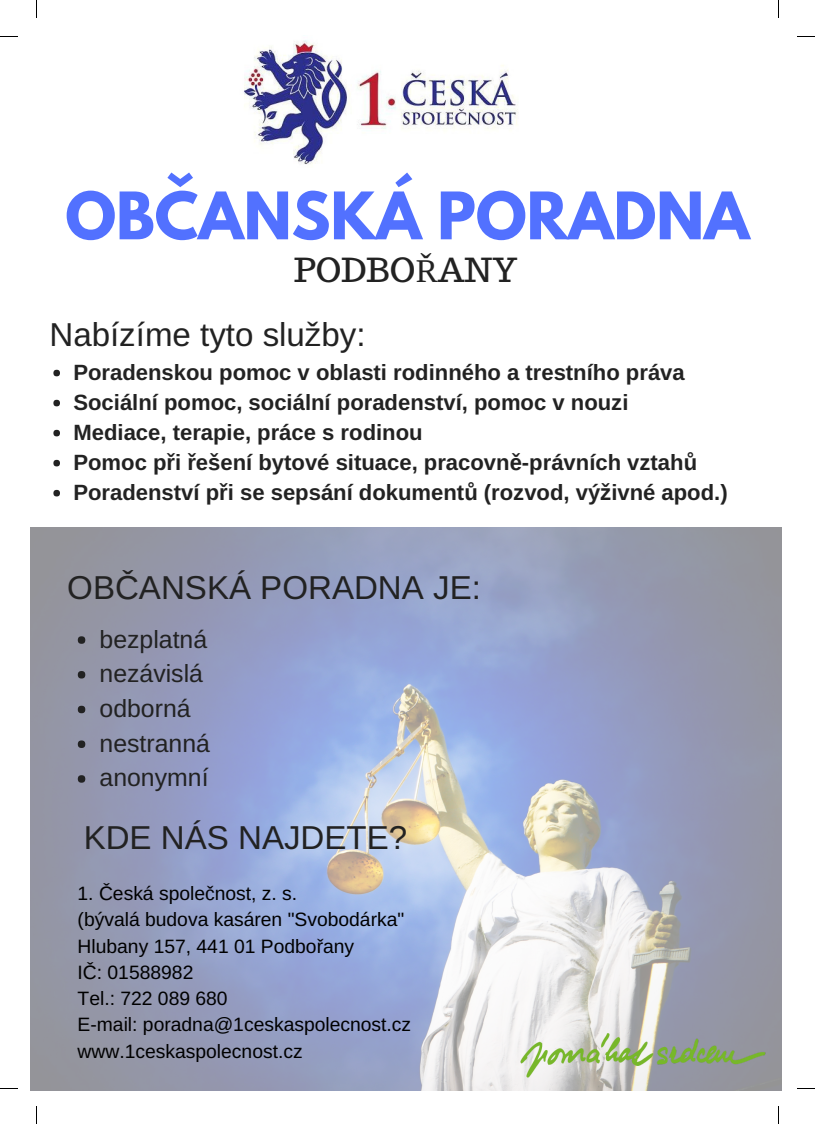
<style>
.page{position:relative;width:815px;height:1124px;background:#fff}
.page>*{position:absolute;margin:0;border:0;box-sizing:border-box;transform-origin:0 0}
.t1{font:700 57.88px "League Spartan";color:#5271ff}
.t2{font:33.12px "Arimo";color:#222}
.t3{font:33.12px "Trocchi";color:#222}
.t4{font:24.88px/34.8px "Arimo";color:#222}
.t5{font:700 22.12px/30px "Arimo";color:#222}
.t6{font:19.25px/26.2px "Arimo";color:#000}
.s1{font-family:"Liberation Serif"}
.s2{font-family:"Liberation Sans"}
</style>
<div class="page">
<img style="left:31px;top:527px;width:750px;height:563px">
<img style="left:244px;top:40px;width:274px;height:125px">
<img style="left:510px;top:983px;width:267px;height:108px">
<div style="left:78px;top:636px;width:7px;height:7px;background:#222;border-radius:50%"></div>
<div style="left:78px;top:671px;width:7px;height:7px;background:#222;border-radius:50%"></div>
<div style="left:78px;top:705px;width:7px;height:8px;background:#222;border-radius:50%"></div>
<div style="left:78px;top:740px;width:7px;height:7px;background:#222;border-radius:50%"></div>
<div style="left:78px;top:775px;width:7px;height:7px;background:#222;border-radius:50%"></div>
<div style="left:53px;top:370px;width:7px;height:6px;background:#222;border-radius:50%"></div>
<div style="left:53px;top:400px;width:7px;height:6px;background:#222;border-radius:50%"></div>
<div style="left:53px;top:430px;width:7px;height:6px;background:#222;border-radius:50%"></div>
<div style="left:53px;top:460px;width:7px;height:6px;background:#222;border-radius:50%"></div>
<div style="left:53px;top:490px;width:7px;height:6px;background:#222;border-radius:50%"></div>
<svg style="left:36px;top:0;width:1px;height:18px"></svg>
<svg style="left:0;top:36px;width:18px;height:1px"></svg>
<svg style="left:778px;top:0;width:1px;height:18px"></svg>
<svg style="left:797px;top:36px;width:18px;height:1px"></svg>
<svg style="left:778px;top:1106px;width:1px;height:17px"></svg>
<svg style="left:36px;top:1106px;width:1px;height:17px"></svg>
<h1 class="t1" style="left:65px;top:187px;width:686px">OBČANSKÁ PORADNA</h1>
<h2 class="t3" style="left:294px;top:249px;width:225px">PODBO<span class="s1">Ř</span>ANY</h2>
<h2 class="t2" style="left:49px;top:316px;width:318px">Nabízíme tyto slu<span class="s2">ž</span>by:</h2>
<p class="t5" style="left:73px;top:357px;width:656px">Poradenskou pomoc v oblasti rodinného a trestního práva Sociální pomoc, sociální poradenství, pomoc v nouzi<br>Mediace, terapie, práce s rodinou<br>Pomoc p<span class="s2">ř</span>i <span class="s2">ř</span>e<span class="s2">š</span>ení bytové situace, pracovn<span class="s2">ě</span>-právních vztah<span class="s2">ů </span>Poradenství p<span class="s2">ř</span>i se sepsání dokument<span class="s2">ů</span> (rozvod, vý<span class="s2">ž</span>ivné apod.)</p>
<h2 class="t2" style="left:67px;top:568px;width:415px">OB<span class="s2">Č</span>ANSKÁ PORADNA JE:</h2>
<p class="t4" style="left:100px;top:621px;width:112px">bezplatná nezávislá odborná nestranná anonymní</p>
<h2 class="t2" style="left:84px;top:819px;width:325px">KDE NÁS NAJDETE?</h2>
<p class="t6" style="left:78px;top:880px;width:335px">1. <span class="s2">Č</span>eská spole<span class="s2">č</span>nost, z. s.<br>(bývalá budova kasáren "Svobodárka"<br>Hlubany 157, 441 01 Podbo<span class="s2">ř</span>any<br>I<span class="s2">Č</span>: 01588982<br>Tel.: 722 089 680<br>E-mail: poradna@1ceskaspolecnost.cz www.1ceskaspolecnost.cz</p>
</div>
